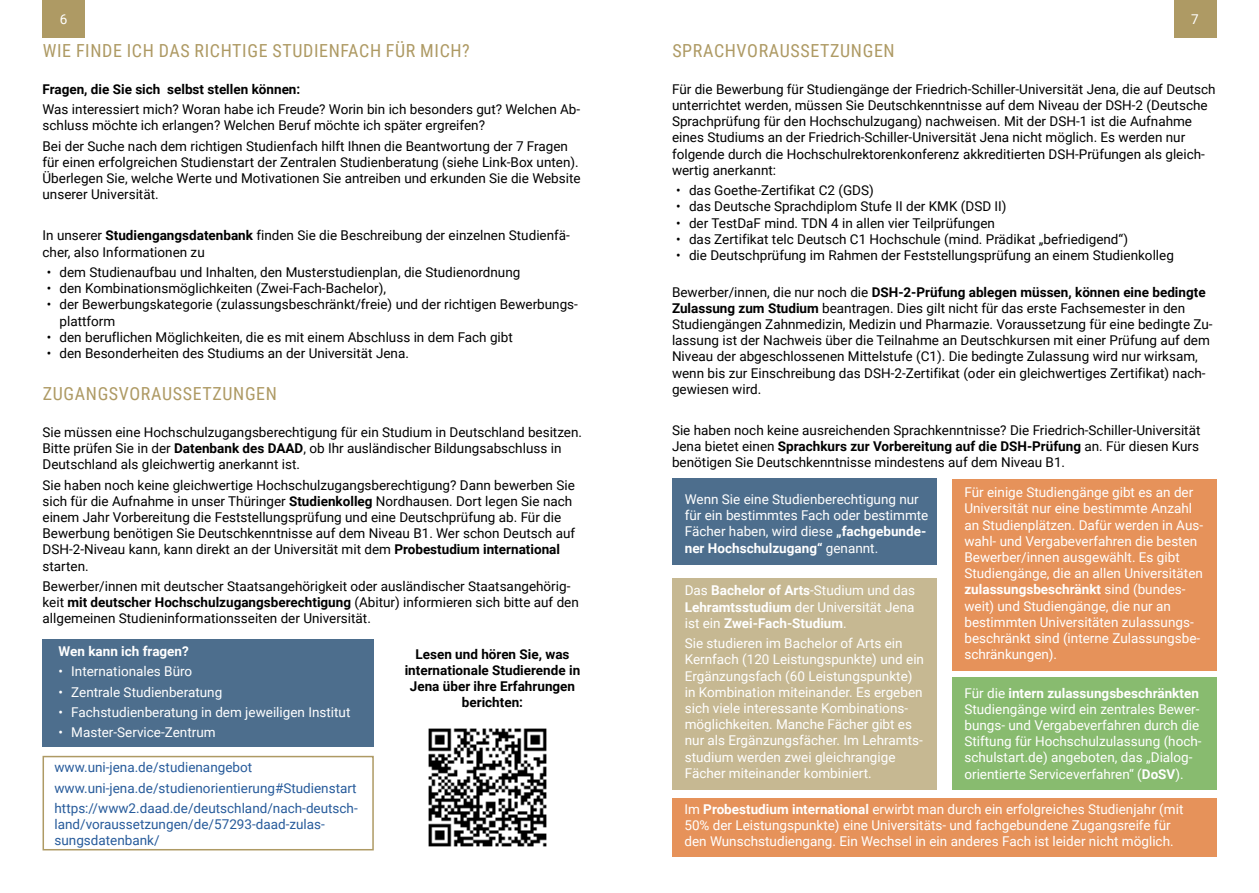
<style>
.page{position:relative;width:1259px;height:893px;background:#fff}
.page>*{position:absolute;margin:0;border:0;box-sizing:border-box;transform-origin:0 0}
.t1{font:18px "Roboto Condensed";letter-spacing:.035em;color:#ae9a64}
.t2{font:13.5px/16.2px "Roboto";color:#000}
.t3{font:13.5px/16.2px "Roboto";color:#fff}
.t4{font:13.5px/20.4px "Roboto";color:#275b9b}
.t5{font:700 13.5px/16.2px "Roboto";color:#000;text-align:center}
.t6{font:700 13.5px/16.2px "Roboto";color:#fff;text-align:justify}
.s1{font-weight:700}
.s2{font-weight:400}
</style>
<div class="page">
<div style="left:43px;top:0;width:42px;height:37px;background:#ae9a64"></div>
<div style="left:1174px;top:0;width:42px;height:37px;background:#ae9a64"></div>
<div style="left:43px;top:756px;width:331px;height:94px;background:#fff;border:2px solid #ae9a64"></div>
<div style="left:43px;top:639px;width:331px;height:108px;background:#4d6e8d"></div>
<div style="left:672px;top:479px;width:264px;height:86px;background:#4d6e8d"></div>
<div style="left:951px;top:479px;width:265px;height:192px;background:#e6925a"></div>
<div style="left:672px;top:578px;width:264px;height:212px;background:#c6b892"></div>
<div style="left:951px;top:677px;width:265px;height:113px;background:#88bb6f"></div>
<img style="left:428px;top:728px;width:119px;height:119px">
<div style="left:672px;top:798px;width:544px;height:59px;background:#e6925a"></div>
<p class="t3" style="left:60px;top:11px;width:9px">6</p>
<p class="t3" style="left:1191px;top:11px;width:9px">7</p>
<h1 class="t1" style="left:43px;top:38px;width:428px">WIE FINDE ICH DAS RICHTIGE STUDIENFACH FÜR MICH?</h1>
<p class="t5" style="left:43px;top:80px;width:259px">Fragen, die Sie sich selbst stellen können:</p>
<p class="t2" style="left:43px;top:101px;width:539px">Was interessiert mich? Woran habe ich Freude? Worin bin ich besonders gut? Welchen Ab&shy;schluss möchte ich erlangen? Welchen Beruf möchte ich später ergreifen?</p>
<p class="t2" style="left:43px;top:137px;width:540px">Bei der Suche nach dem richtigen Studienfach hilft Ihnen die Beantwortung der 7 Fragen für einen erfolgreichen Studienstart der Zentralen Studienberatung (siehe Link-Box unten).<br>Überlegen Sie, welche Werte und Motivationen Sie antreiben und erkunden Sie die Website unserer Universität.</p>
<p class="t2" style="left:43px;top:227px;width:529px">In unserer <span class="s1">Studiengangsdatenbank</span> finden Sie die Beschreibung der einzelnen Studienfä&shy;cher, also Informationen zu</p>
<p class="t2" style="left:47px;top:264px;width:475px">• dem Studienaufbau und Inhalten, den Musterstudienplan, die Studienordnung</p>
<p class="t2" style="left:47px;top:280px;width:341px">• den Kombinationsmöglichkeiten (Zwei-Fach-Bachelor),</p>
<p class="t2" style="left:60px;top:296px;width:520px;text-indent:-13px">• der Bewerbungskategorie (zulassungsbeschränkt/freie) und der richtigen Bewerbungs&shy;plattform</p>
<p class="t2" style="left:47px;top:328px;width:467px">• den beruflichen Möglichkeiten, die es mit einem Abschluss in dem Fach gibt</p>
<p class="t2" style="left:47px;top:345px;width:364px">• den Besonderheiten des Studiums an der Universität Jena.</p>
<h1 class="t1" style="left:43px;top:381px;width:236px">ZUGANGSVORAUSSETZUNGEN</h1>
<p class="t2" style="left:43px;top:423px;width:541px">Sie müssen eine Hochschulzugangsberechtigung für ein Studium in Deutschland besitzen.<br>Bitte prüfen Sie in der <span class="s1">Datenbank des DAAD</span>, ob Ihr ausländischer Bildungsabschluss in<br>Deutschland als gleichwertig anerkannt ist.</p>
<p class="t2" style="left:43px;top:476px;width:534px">Sie haben noch keine gleichwertige Hochschulzugangsberechtigung? Dann bewerben Sie sich für die Aufnahme in unser Thüringer <span class="s1">Studienkolleg</span> Nordhausen. Dort legen Sie nach einem Jahr Vorbereitung die Feststellungsprüfung und eine Deutschprüfung ab. Für die Bewerbung benötigen Sie Deutschkenntnisse auf dem Niveau B1. Wer schon Deutsch auf DSH-2-Niveau kann, kann direkt an der Universität mit dem <span class="s1">Probestudium international </span>starten.</p>
<p class="t2" style="left:43px;top:578px;width:538px">Bewerber/innen mit deutscher Staatsangehörigkeit oder ausländischer Staatsangehörig&shy;keit <span class="s1">mit deutscher Hochschulzugangsberechtigung</span> (Abitur) informieren sich bitte auf den allgemeinen Studieninformationsseiten der Universität.</p>
<h1 class="t1" style="left:672px;top:38px;width:224px">SPRACHVORAUSSETZUNGEN</h1>
<p class="t2" style="left:672px;top:80px;width:545px">Für die Bewerbung für Studiengänge der Friedrich-Schiller-Universität Jena, die auf Deutsch unterrichtet werden, müssen Sie Deutschkenntnisse auf dem Niveau der DSH-2 (Deutsche Sprachprüfung für den Hochschulzugang) nachweisen. Mit der DSH-1 ist die Aufnahme eines Studiums an der Friedrich-Schiller-Universität Jena nicht möglich. Es werden nur folgende durch die Hochschulrektorenkonferenz akkreditierten DSH-Prüfungen als gleich&shy;wertig anerkannt:</p>
<p class="t2" style="left:676px;top:182px;width:199px">• das Goethe-Zertifikat C2 (GDS)</p>
<p class="t2" style="left:676px;top:198px;width:332px">• das Deutsche Sprachdiplom Stufe II der KMK (DSD II)</p>
<p class="t2" style="left:676px;top:214px;width:320px">• der TestDaF mind. TDN 4 in allen vier Teilprüfungen</p>
<p class="t2" style="left:676px;top:230px;width:453px">• das Zertifikat telc Deutsch C1 Hochschule (mind. Prädikat „befriedigend“)</p>
<p class="t2" style="left:676px;top:247px;width:499px">• die Deutschprüfung im Rahmen der Feststellungsprüfung an einem Studienkolleg</p>
<p class="t2" style="left:672px;top:283px;width:542px">Bewerber/innen, die nur noch die <span class="s1">DSH-2-Prüfung ablegen müssen, können eine bedingte Zulassung zum Studium</span> beantragen. Dies gilt nicht für das erste Fachsemester in den Studiengängen Zahnmedizin, Medizin und Pharmazie. Voraussetzung für eine bedingte Zu&shy;lassung ist der Nachweis über die Teilnahme an Deutschkursen mit einer Prüfung auf dem Niveau der abgeschlossenen Mittelstufe (C1). Die bedingte Zulassung wird nur wirksam, wenn bis zur Einschreibung das DSH-2-Zertifikat (oder ein gleichwertiges Zertifikat) nach&shy;gewiesen wird.</p>
<p class="t2" style="left:672px;top:421px;width:530px;text-align:justify">Sie haben noch keine ausreichenden Sprachkenntnisse? Die Friedrich-Schiller-Universität Jena bietet einen <span class="s1">Sprachkurs zur Vorbereitung auf die DSH-Prüfung</span> an. Für diesen Kurs benötigen Sie Deutschkenntnisse mindestens auf dem Niveau B1.</p>
<p class="t3" style="left:685px;top:491px;width:245px">Wenn Sie eine Studienberechtigung nur für ein bestimmtes Fach oder bestimmte Fächer haben, wird diese <span class="s1">„fachgebunde&shy;ner Hochschulzugang“</span> genannt.</p>
<p class="t3" style="left:964px;top:484px;width:240px">Für einige Studiengänge gibt es an der Universität nur eine bestimmte Anzahl an Studienplätzen. Dafür werden in Aus&shy;wahl- und Vergabeverfahren die besten Bewerber/innen ausgewählt. Es gibt Studiengänge, die an allen Universitäten <span class="s1">zulassungsbeschränkt</span> sind (bundes&shy;weit) und Studiengänge, die nur an bestimmten Universitäten zulassungs&shy;beschränkt sind (interne Zulassungsbe&shy;schränkungen).</p>
<p class="t6" style="left:685px;top:582px;width:232px"><span class="s2">Das</span> Bachelor of Arts<span class="s2">-Studium und das </span>Lehramtsstudium <span class="s2">der Universität Jena ist ein</span> Zwei-Fach-Studium<span class="s2">.</span></p>
<p class="t3" style="left:685px;top:635px;width:241px">Sie studieren im Bachelor of Arts ein Kernfach (120 Leistungspunkte) und ein Ergänzungsfach (60 Leistungspunkte) in Kombination miteinander. Es ergeben sich viele interessante Kombinations&shy;möglichkeiten. Manche Fächer gibt es nur als Ergänzungsfächer. Im Lehramts&shy;studium werden zwei gleichrangige Fächer miteinander kombiniert.</p>
<p class="t6" style="left:58px;top:642px;width:132px">Wen kann ich fragen?</p>
<p class="t3" style="left:58px;top:663px;width:135px">• Internationales Büro</p>
<p class="t3" style="left:58px;top:683px;width:165px">• Zentrale Studienberatung</p>
<p class="t3" style="left:58px;top:703px;width:293px">• Fachstudienberatung in dem jeweiligen Institut</p>
<p class="t3" style="left:58px;top:724px;width:159px">• Master-Service-Zentrum</p>
<p class="t5" style="left:405px;top:645px;width:177px">Lesen und hören Sie, was internationale Studierende in<br>Jena über ihre Erfahrungen berichten:</p>
<p class="t3" style="left:964px;top:684px;width:239px">Für die <span class="s1">intern zulassungsbeschränkten </span>Studiengänge wird ein zentrales Bewer&shy;bungs- und Vergabeverfahren durch die Stiftung für Hochschulzulassung (hoch&shy;schulstart.de) angeboten, das „Dialog&shy;orientierte Serviceverfahren“ (<span class="s1">DoSV</span>).</p>
<p class="t4" style="left:54px;top:757px;width:305px">www.uni-jena.de/studienangebot www.uni-jena.de/studienorientierung#Studienstart https://www2.daad.de/deutschland/nach-deutsch-</p>
<p class="t4" style="left:54px;top:816px;width:272px;line-height:16.2px">land/voraussetzungen/de/57293-daad-zulas&shy;sungsdatenbank/</p>
<p class="t3" style="left:684px;top:800px;width:500px">Im <span class="s1">Probestudium international</span> erwirbt man durch ein erfolgreiches Studienjahr (mit<br>50% der Leistungspunkte) eine Universitäts- und fachgebundene Zugangsreife für den Wunschstudiengang. Ein Wechsel in ein anderes Fach ist leider nicht möglich.</p>
</div>
